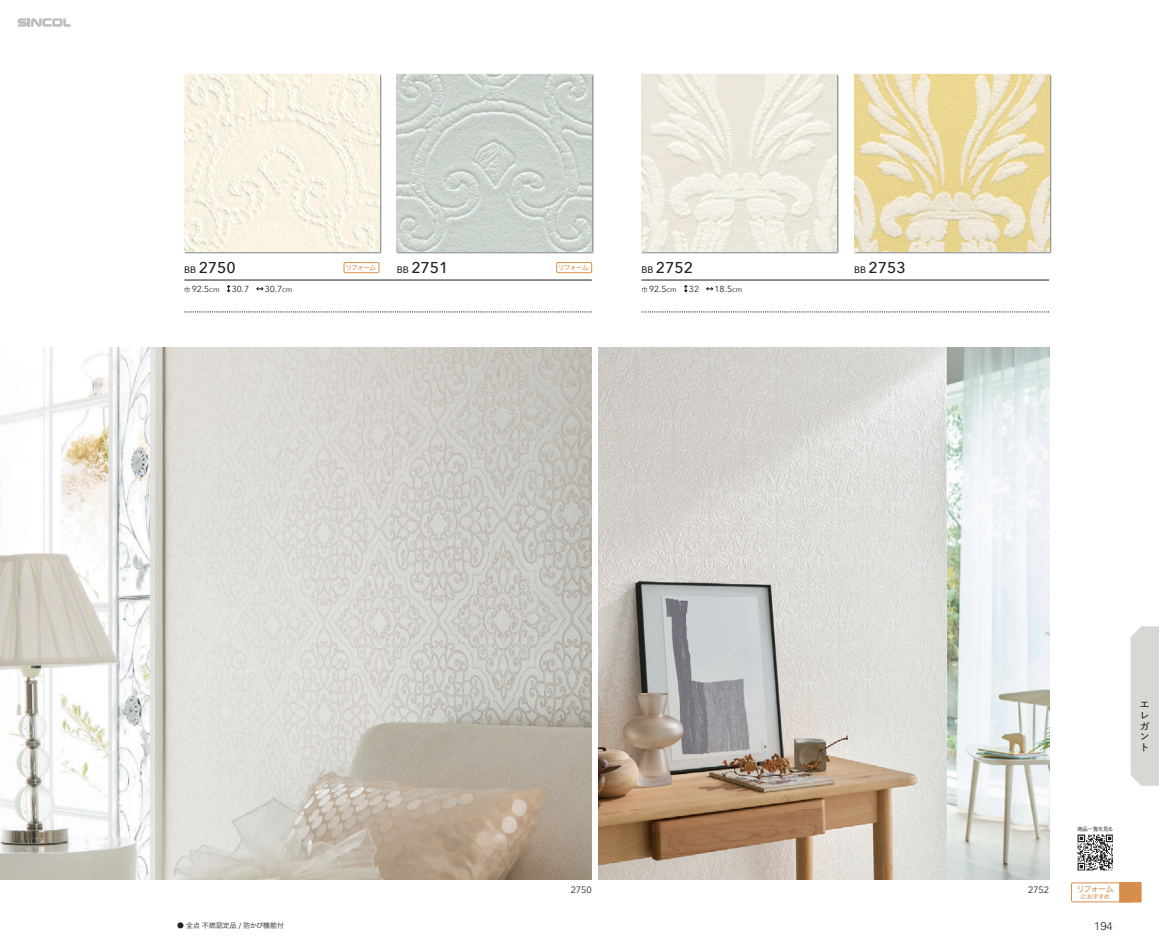
<style>
.page{position:relative;width:1159px;height:950px;background:#fff}
.page>*{position:absolute;margin:0;border:0;box-sizing:border-box;transform-origin:0 0}
.t1{font:500 15.62px "Avenir Next";color:#231f20}
.t2{font:300 11.25px "Univers LT Std";color:#231f20}
.t3{font:600 9.75px/10.8px "Yu Go Pr 6 N";color:#231f20;text-align:justify}
.t4{font:9.25px "Avenir Next";letter-spacing:-.015em;color:#231f20}
.t5{font:8.75px "Avenir Next";color:#231f20}
.t6{font:8.12px "Hira Kaku Std W4";letter-spacing:-.105em;color:#d78d4c}
.t7{font:6.88px "Hira Kaku Std W3";color:#231f20}
.t8{font:6.75px "Hira Kaku Std W4";letter-spacing:-.105em;color:#d78d4c}
.t9{font:6.25px "Hira Kaku Std W4";letter-spacing:-.075em;color:#d78d4c}
.t10{font:5.38px "Hira Kaku Std W3";letter-spacing:-.045em;color:#231f20}
.s1{font-size:9.38px}
.s2{font-family:"Hira Kaku Std W3";font-size:6.25px}
.s3{font-size:7.5px}
</style>
<div class="page">
<img style="left:0;top:347px;width:592px;height:532px">
<img style="left:599px;top:347px;width:450px;height:532px">
<div style="left:344px;top:262px;width:35px;height:11px;border:1px solid #d78d4c;border-radius:2px"></div>
<div style="left:556px;top:262px;width:36px;height:11px;border:1px solid #d78d4c;border-radius:2px"></div>
<svg style="left:184px;top:312px;width:408px;height:1px"></svg>
<hr style="left:184px;top:280px;width:408px;height:1px;background:#231f20">
<svg style="left:227px;top:285px;width:4px;height:7px"></svg>
<svg style="left:256px;top:287px;width:7px;height:4px"></svg>
<svg style="left:641px;top:312px;width:408px;height:1px"></svg>
<hr style="left:641px;top:280px;width:408px;height:1px;background:#231f20">
<svg style="left:684px;top:285px;width:4px;height:7px"></svg>
<svg style="left:706px;top:287px;width:7px;height:4px"></svg>
<svg style="left:1071px;top:882px;width:49px;height:20px"></svg>
<div style="left:1120px;top:882px;width:21px;height:20px;background:#d78d4c"></div>
<img style="left:1077px;top:834px;width:36px;height:36px">
<div style="left:1130px;top:626px;width:29px;height:160px;background:#d9d7d4"></div>
<svg style="left:18px;top:18px;width:53px;height:9px"></svg>
<img style="left:184px;top:74px;width:198px;height:180px">
<img style="left:184px;top:74px;width:195px;height:178px">
<img style="left:641px;top:74px;width:198px;height:180px">
<img style="left:641px;top:74px;width:195px;height:178px">
<img style="left:396px;top:74px;width:198px;height:180px">
<img style="left:397px;top:74px;width:195px;height:178px">
<img style="left:854px;top:74px;width:197px;height:180px">
<img style="left:854px;top:74px;width:195px;height:178px">
<h1 class="t1" style="left:184px;top:254px;width:53px"><span class="s1">BB</span> 2750</h1>
<p class="t8" style="left:346px;top:262px;width:32px">リフォーム</p>
<h1 class="t1" style="left:397px;top:254px;width:53px"><span class="s1">BB</span> 2751</h1>
<p class="t8" style="left:558px;top:262px;width:32px">リフォーム</p>
<h1 class="t1" style="left:641px;top:254px;width:53px"><span class="s1">BB</span> 2752</h1>
<h1 class="t1" style="left:854px;top:254px;width:53px"><span class="s1">BB</span> 2753</h1>
<p class="t5" style="left:184px;top:281px;width:37px"><span class="s2">巾</span> 92.5<span class="s3">cm</span></p>
<p class="t5" style="left:232px;top:281px;width:19px">30.7</p>
<p class="t5" style="left:265px;top:281px;width:29px">30.7<span class="s3">cm</span></p>
<p class="t5" style="left:641px;top:281px;width:37px"><span class="s2">巾</span> 92.5<span class="s3">cm</span></p>
<p class="t5" style="left:689px;top:281px;width:12px">32</p>
<p class="t5" style="left:714px;top:281px;width:29px">18.5<span class="s3">cm</span></p>
<p class="t7" style="left:177px;top:920px;width:108px">● 全点 不燃認定品 / 防かび機能付</p>
<p class="t3" style="left:1140px;top:698px;width:11px">エレガント</p>
<p class="t4" style="left:571px;top:882px;width:23px">2750</p>
<p class="t4" style="left:1028px;top:882px;width:23px">2752</p>
<p class="t10" style="left:1077px;top:824px;width:38px">商品一覧を見る</p>
<p class="t6" style="left:1077px;top:882px;width:39px">リフォーム</p>
<p class="t9" style="left:1081px;top:892px;width:31px">におすすめ</p>
<p class="t2" style="left:1094px;top:919px;width:20px">194</p>
</div>
